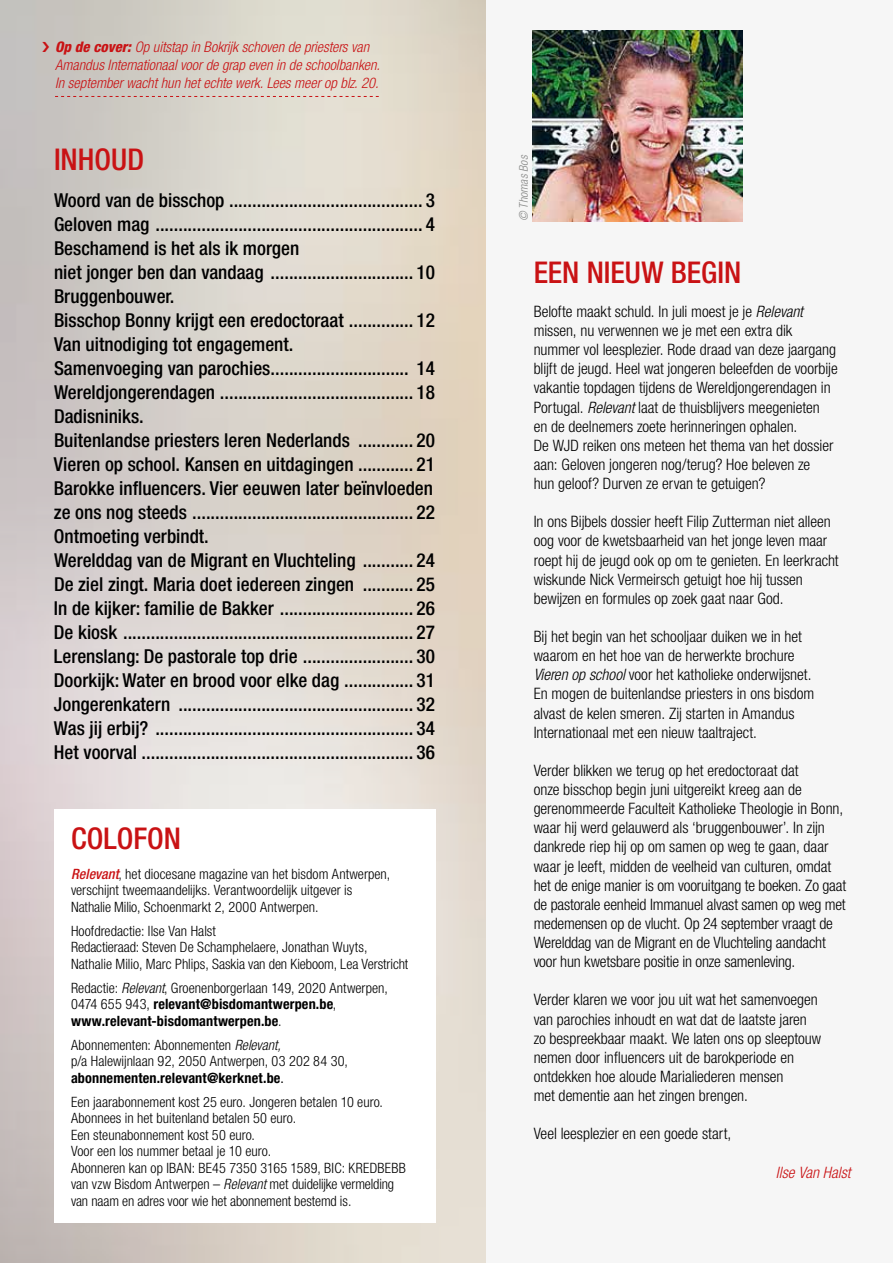
<style>
.page{position:relative;width:893px;height:1263px;background:#fff}
.page>*{position:absolute;margin:0;border:0;box-sizing:border-box;transform-origin:0 0}
.t1{font:500 condensed 30px "Helvetica Neue LT";color:#c91214}
.t2{font:500 condensed 19.2px/24px "Helvetica Neue LT";color:#000}
.t3{font:300 condensed 15.75px/19px "Helvetica Neue LT";letter-spacing:-.005em;color:#000}
.t4{font:italic 300 condensed 15.75px "Helvetica Neue LT";letter-spacing:-.005em;color:#c91214}
.t5{font:italic 300 condensed 14.7px/17.5px "Helvetica Neue LT";color:#c91214}
.t6{font:300 condensed 14.25px/16.5px "Helvetica Neue LT";color:#000}
.t7{font:italic 300 condensed 12px "Helvetica Neue LT";color:#868786}
.s1{font-weight:800}
.s2{font-weight:500;font-style:italic;color:#c91214}
.s3{font-style:italic}
.s4{font-weight:700}
.s5{font-weight:400}
</style>
<div class="page">
<div style="left:486px;top:0;width:407px;height:1263px;background:#f6f6f6"></div>
<svg style="left:55px;top:96px;width:324px;height:1px"></svg>
<img style="left:533px;top:30px;width:209px;height:191px">
<svg style="left:43px;top:42px;width:6px;height:10px"></svg>
<p class="t5" style="left:55px;top:38px;width:326px"><span class="s1">Op de cover:</span> Op uitstap in Bokrijk schoven de priesters van<br>Amandus Internationaal voor de grap even in de schoolbanken.<br>In september wacht hun het echte werk. Lees meer op blz. 20.</p>
<h1 class="t1" style="left:54px;top:142px;width:92px">INHOUD</h1>
<p class="t2" style="left:54px;top:188px;width:383px">Woord van de bisschop .......................................... 3<br>Geloven mag .......................................................... 4<br>Beschamend is het als ik morgen<br>niet jonger ben dan vandaag ............................... 10<br>Bruggenbouwer.<br>Bisschop Bonny krijgt een eredoctoraat .............. 12<br>Van uitnodiging tot engagement.<br>Samenvoeging van parochies.............................. 14<br>Wereldjongerendagen .......................................... 18<br>Dadisniniks.<br>Buitenlandse priesters leren Nederlands ............ 20<br>Vieren op school. Kansen en uitdagingen ............ 21<br>Barokke influencers. Vier eeuwen later beïnvloeden ze ons nog steeds ................................................ 22<br>Ontmoeting verbindt.<br>Werelddag van de Migrant en Vluchteling ........... 24<br>De ziel zingt. Maria doet iedereen zingen ........... 25<br>In de kijker: familie de Bakker ............................. 26<br>De kiosk ............................................................... 27<br>Lerenslang: De pastorale top drie ........................ 30<br>Doorkijk: Water en brood voor elke dag ............... 31<br>Jongerenkatern ................................................... 32<br>Was jij erbij? ........................................................ 34<br>Het voorval ........................................................... 36</p>
<h1 class="t1" style="left:71px;top:821px;width:112px">COLOFON</h1>
<p class="t6" style="left:71px;top:865px;width:321px"><span class="s2">Relevant</span>, het diocesane magazine van het bisdom Antwerpen, verschijnt tweemaandelijks. Verantwoordelijk uitgever is<br>Nathalie Milio, Schoenmarkt 2, 2000 Antwerpen.</p>
<p class="t6" style="left:71px;top:922px;width:339px">Hoofdredactie: Ilse Van Halst<br>Redactieraad: Steven De Schamphelaere, Jonathan Wuyts,<br>Nathalie Milio, Marc Phlips, Saskia van den Kieboom, Lea Verstricht</p>
<p class="t6" style="left:71px;top:979px;width:318px">Redactie: <span class="s3">Relevant</span>, Groenenborgerlaan 149, 2020 Antwerpen,<br>0474 655 943, <span class="s4">relevant@bisdomantwerpen.be</span>, <span class="s4">www.relevant-bisdomantwerpen.be</span>.</p>
<p class="t6" style="left:71px;top:1036px;width:279px">Abonnementen: Abonnementen <span class="s3">Relevant,<br></span>p/a Halewijnlaan 92, 2050 Antwerpen, 03 202 84 30, <span class="s4">abonnementen.relevant@kerknet.be</span><span class="s5">.</span></p>
<p class="t6" style="left:71px;top:1093px;width:336px">Een jaarabonnement kost 25 euro. Jongeren betalen 10 euro.<br>Abonnees in het buitenland betalen 50 euro.<br>Een steunabonnement kost 50 euro.<br>Voor een los nummer betaal je 10 euro.<br>Abonneren kan op IBAN: BE45 7350 3165 1589, BIC: KREDBEBB van vzw Bisdom Antwerpen – <span class="s3">Relevant</span> met duidelijke vermelding van naam en adres voor wie het abonnement bestemd is.</p>
<p class="t7" style="left:517px;top:221px;width:68px;rotate:-90deg">© Thomas Bos</p>
<h1 class="t1" style="left:534px;top:255px;width:209px">EEN NIEUW BEGIN</h1>
<p class="t3" style="left:534px;top:302px;width:306px">Belofte maakt schuld. In juli moest je je <span class="s3">Relevant </span>missen, nu verwennen we je met een extra dik nummer vol leesplezier. Rode draad van deze jaargang blijft de jeugd. Heel wat jongeren beleefden de voorbije vakantie topdagen tijdens de Wereldjongerendagen in Portugal. <span class="s3">Relevant</span> laat de thuisblijvers meegenieten<br>en de deelnemers zoete herinneringen ophalen.<br>De WJD reiken ons meteen het thema van het dossier aan: Geloven jongeren nog/terug? Hoe beleven ze<br>hun geloof? Durven ze ervan te getuigen?</p>
<p class="t3" style="left:534px;top:512px;width:307px">In ons Bijbels dossier heeft Filip Zutterman niet alleen oog voor de kwetsbaarheid van het jonge leven maar roept hij de jeugd ook op om te genieten. En leerkracht wiskunde Nick Vermeirsch getuigt hoe hij tussen bewijzen en formules op zoek gaat naar God.</p>
<p class="t3" style="left:534px;top:627px;width:282px">Bij het begin van het schooljaar duiken we in het waarom en het hoe van de herwerkte brochure <span class="s3">Vieren op school</span> voor het katholieke onderwijsnet.<br>En mogen de buitenlandse priesters in ons bisdom alvast de kelen smeren. Zij starten in Amandus Internationaal met een nieuw taaltraject.</p>
<p class="t3" style="left:534px;top:761px;width:314px">Verder blikken we terug op het eredoctoraat dat<br>onze bisschop begin juni uitgereikt kreeg aan de gerenommeerde Faculteit Katholieke Theologie in Bonn, waar hij werd gelauwerd als ‘bruggenbouwer’. In zijn dankrede riep hij op om samen op weg te gaan, daar waar je leeft, midden de veelheid van culturen, omdat het de enige manier is om vooruitgang te boeken. Zo gaat de pastorale eenheid Immanuel alvast samen op weg met medemensen op de vlucht. Op 24 september vraagt de Werelddag van de Migrant en de Vluchteling aandacht voor hun kwetsbare positie in onze samenleving.</p>
<p class="t3" style="left:534px;top:990px;width:289px">Verder klaren we voor jou uit wat het samenvoegen van parochies inhoudt en wat dat de laatste jaren zo bespreekbaar maakt. We laten ons op sleeptouw nemen door influencers uit de barokperiode en ontdekken hoe aloude Marialiederen mensen<br>met dementie aan het zingen brengen.</p>
<p class="t3" style="left:534px;top:1124px;width:199px">Veel leesplezier en een goede start,</p>
<p class="t4" style="left:776px;top:1163px;width:76px">Ilse Van Halst</p>
</div>
